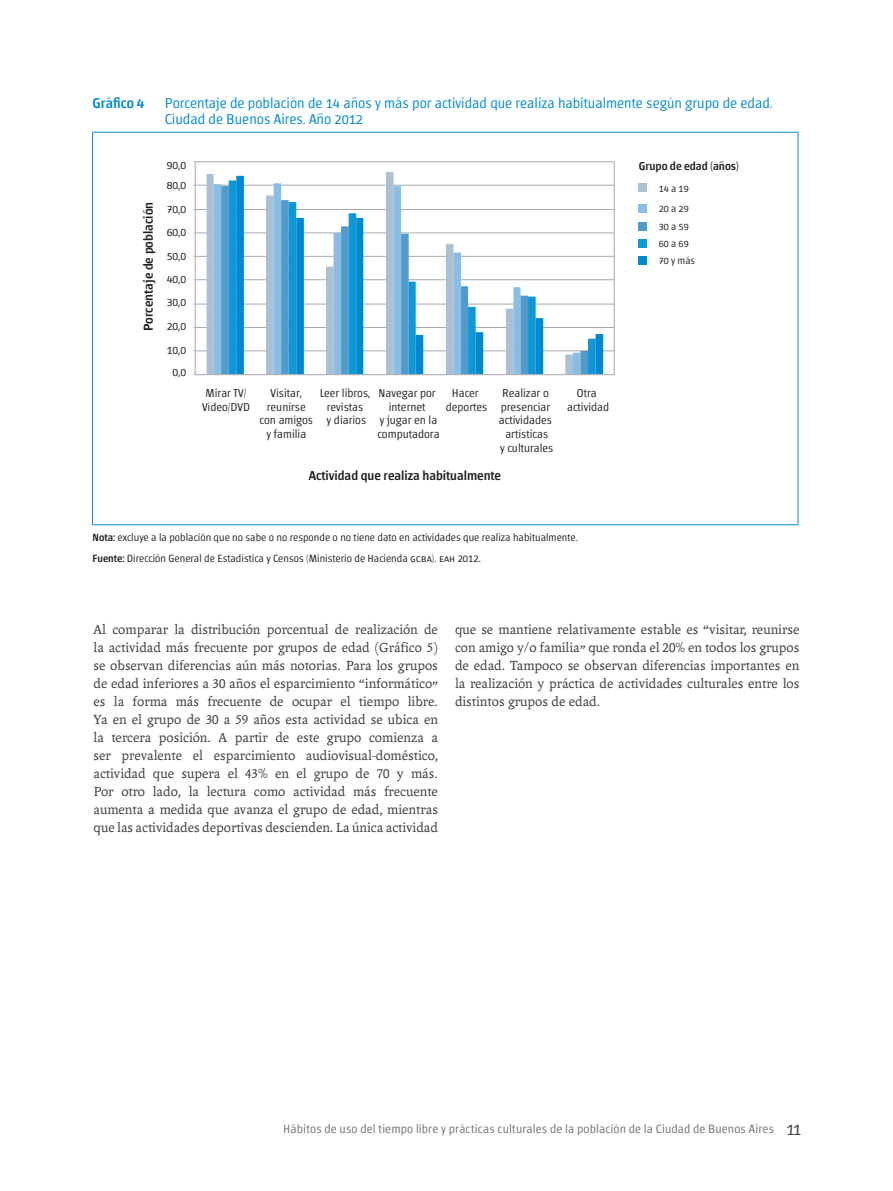
<style>
.page{position:relative;width:893px;height:1191px;background:#fff}
.page>*{position:absolute;margin:0;border:0;box-sizing:border-box;transform-origin:0 0}
.texto_principal{font:14.25px/18px "Andralis ND Os F";color:#3e3e3f;text-align:justify}
.Titulos{font:300 14.25px/15.8px "Chaco";color:#0089cf}
.Titulos-2{font:500 14.25px "Chaco";color:#0089cf}
.t1{font:500 12.9px "Chaco";color:#231f20}
.t2{font:300 12px "Chaco";letter-spacing:.01em;color:#6f7073}
.t3{font:300 11.55px/13.8px "Chaco";color:#231f20;text-align:center}
.t4{font:500 11.55px "Chaco";color:#231f20}
.Fuente{font:300 10.5px "Chaco";color:#231f20}
.t5{font:300 10.05px/17px "Chaco";color:#231f20}
.s1{font-weight:500}
.s2{font-family:"Andralis NDSC"}
.s3{font-size:16.5px;color:#3e3e3f}
</style>
<div class="page">
<hr style="left:92px;top:132px;width:706px;height:1px;background:#0089cf">
<hr style="left:92px;top:133px;width:1px;height:391px;background:#0089cf">
<hr style="left:798px;top:133px;width:1px;height:391px;background:#0089cf">
<hr style="left:92px;top:524px;width:706px;height:1px;background:#0089cf">
<hr style="left:195px;top:350px;width:419px;height:1px;background:#a8a9ad">
<hr style="left:195px;top:327px;width:419px;height:1px;background:#a8a9ad">
<hr style="left:195px;top:304px;width:419px;height:1px;background:#a8a9ad">
<hr style="left:195px;top:279px;width:419px;height:1px;background:#a8a9ad">
<hr style="left:195px;top:256px;width:419px;height:1px;background:#a8a9ad">
<hr style="left:195px;top:233px;width:419px;height:1px;background:#a8a9ad">
<hr style="left:195px;top:209px;width:419px;height:1px;background:#a8a9ad">
<hr style="left:195px;top:185px;width:419px;height:1px;background:#a8a9ad">
<hr style="left:195px;top:161px;width:419px;height:1px;background:#a8a9ad">
<svg style="left:207px;top:172px;width:187px;height:202px"></svg>
<svg style="left:221px;top:186px;width:8px;height:188px;background:#569dcd"></svg>
<svg style="left:236px;top:176px;width:367px;height:198px"></svg>
<hr style="left:195px;top:162px;width:1px;height:213px;background:#a8a9ad">
<hr style="left:195px;top:374px;width:419px;height:1px;background:#a8a9ad">
<div style="left:639px;top:183px;width:8px;height:8px;background:#abc1d3"></div>
<div style="left:639px;top:204px;width:8px;height:8px;background:#88bde6"></div>
<div style="left:639px;top:222px;width:8px;height:8px;background:#529acb"></div>
<div style="left:639px;top:239px;width:8px;height:8px;background:#0e98d7"></div>
<div style="left:639px;top:256px;width:8px;height:8px;background:#0089cf"></div>
<hr style="left:614px;top:162px;width:1px;height:213px;background:#a8a9ad">
<p class="Titulos-2" style="left:93px;top:97px;width:53px">Gráfico 4</p>
<p class="Titulos" style="left:165px;top:96px;width:609px">Porcentaje de población de 14 años y más por actividad que realiza habitualmente según grupo de edad.<br>Ciudad de Buenos Aires. Año 2012</p>
<p class="t3" style="left:167px;top:158px;width:21px">90,0</p>
<p class="t1" style="left:143px;top:331px;width:131px;rotate:-90deg">Porcentaje de población</p>
<p class="t3" style="left:167px;top:178px;width:21px">80,0</p>
<p class="t3" style="left:167px;top:203px;width:21px">70,0</p>
<p class="t3" style="left:167px;top:226px;width:21px">60,0</p>
<p class="t3" style="left:167px;top:250px;width:21px">50,0</p>
<p class="t3" style="left:167px;top:273px;width:21px">40,0</p>
<p class="t3" style="left:167px;top:296px;width:21px">30,0</p>
<p class="t3" style="left:167px;top:320px;width:21px">20,0</p>
<p class="t3" style="left:167px;top:344px;width:21px">10,0</p>
<p class="t3" style="left:173px;top:366px;width:15px">0,0</p>
<p class="t3" style="left:202px;top:386px;width:49px">Mirar TV/<br>Vídeo/DVD</p>
<p class="t3" style="left:260px;top:386px;width:55px">Visitar, reunirse con amigos y familia</p>
<p class="t3" style="left:320px;top:386px;width:52px">Leer libros, revistas<br>y diarios</p>
<p class="t3" style="left:377px;top:386px;width:64px">Navegar por internet<br>y jugar en la computadora</p>
<p class="t3" style="left:446px;top:386px;width:43px">Hacer deportes</p>
<p class="t3" style="left:499px;top:386px;width:56px">Realizar o presenciar actividades artísticas<br>y culturales</p>
<p class="t3" style="left:567px;top:386px;width:44px">Otra actividad</p>
<p class="t1" style="left:309px;top:470px;width:194px">Actividad que realiza habitualmente</p>
<p class="Fuente" style="left:93px;top:532px;width:487px"><span class="s1">Nota:</span> excluye a la población que no sabe o no responde o no tiene dato en actividades que realiza habitualmente.</p>
<p class="Fuente" style="left:93px;top:554px;width:390px"><span class="s1">Fuente:</span> Dirección General de Estadística y Censos (Ministerio de Hacienda gcba). eah 2012.</p>
<p class="t4" style="left:639px;top:161px;width:102px">Grupo de edad (años)</p>
<p class="t5" style="left:659px;top:178px;width:31px;line-height:20.9px">14 a 19<br>20 a 29</p>
<p class="t5" style="left:659px;top:219px;width:38px">30 a 59<br>60 a 69<br>70 y más</p>
<p class="texto_principal" style="left:94px;top:620px;width:346px">Al comparar la distribución porcentual de realización de la actividad más frecuente por grupos de edad (Gráfico <span class="s2">5</span>) se observan diferencias aún más notorias. Para los grupos de edad inferiores a <span class="s2">30</span> años el esparcimiento “informático” es la forma más frecuente de ocupar el tiempo libre.<br>Ya en el grupo de <span class="s2">30</span> a <span class="s2">59</span> años esta actividad se ubica en la tercera posición. A partir de este grupo comienza a ser prevalente el esparcimiento audiovisual-doméstico, actividad que supera el <span class="s2">43</span>% en el grupo de <span class="s2">70</span> y más.<br>Por otro lado, la lectura como actividad más frecuente aumenta a medida que avanza el grupo de edad, mientras que las actividades deportivas descienden. La única actividad</p>
<p class="texto_principal" style="left:455px;top:620px;width:346px">que se mantiene relativamente estable es “visitar, reunirse con amigo y/o familia” que ronda el <span class="s2">20</span>% en todos los grupos de edad. Tampoco se observan diferencias importantes en la realización y práctica de actividades culturales entre los distintos grupos de edad.</p>
<p class="t2" style="left:283px;top:1123px;width:519px">Hábitos de uso del tiempo libre y prácticas culturales de la población de la Ciudad de Buenos Aires <span class="s3">11</span></p>
</div>
